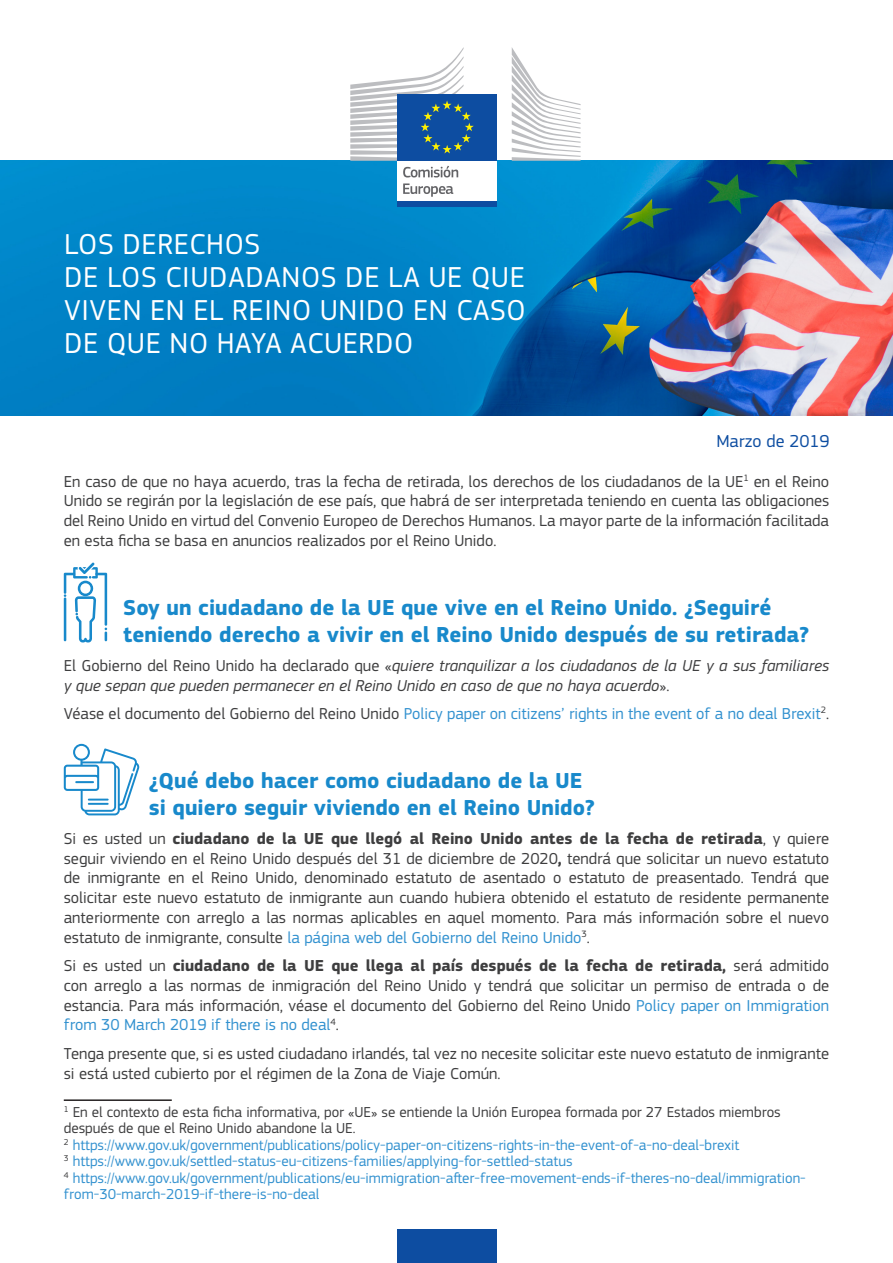
<style>
.page{position:relative;width:893px;height:1263px;background:#fff}
.page>*{position:absolute;margin:0;border:0;box-sizing:border-box;transform-origin:0 0}
.doc_title{font:30px/33px "EC Square Sans Pro";letter-spacing:.02em;color:#fff}
.title_1_1{font:700 22.5px/27px "EC Square Sans Pro";color:#1889cb}
.title_1_2{font:700 22.5px/27px "EC Square Sans Pro";color:#1889cb}
.doc_date{font:18px "EC Square Sans Pro";color:#0d4da1}
.body{font:16.5px/19.8px "EC Square Sans Pro";color:#3e3e3f;text-align:justify}
.body-2{font:italic 16.5px/19.8px "EC Square Sans Pro";color:#3e3e3f}
.body-3{font:16.5px "EC Square Sans Pro";color:#3291cf}
.footnotes{font:15px/16.5px "EC Square Sans Pro";color:#3291cf}
.footnotes-2{font:15px/16.5px "EC Square Sans Pro";color:#3e3e3f}
.s1{font-style:normal}
.s2{color:#3e3e3f}
.s3{font-weight:700}
.s4{color:#3291cf}
</style>
<div class="page">
<img style="left:0;top:161px;width:893px;height:255px">
<div style="left:397px;top:159px;width:100px;height:44px;background:#fff"></div>
<div style="left:397px;top:202px;width:100px;height:5px;background:#0d4da1"></div>
<svg style="left:512px;top:48px;width:69px;height:113px"></svg>
<div style="left:397px;top:94px;width:100px;height:67px;background:#0d4da1"></div>
<svg style="left:350px;top:47px;width:124px;height:130px"></svg>
<svg style="left:403px;top:183px;width:50px;height:14px"></svg>
<div style="left:397px;top:1229px;width:100px;height:34px;background:#0d4da1"></div>
<hr style="left:64px;top:1099px;width:108px;height:2px;background:#231f20">
<svg style="left:64px;top:744px;width:76px;height:71px"></svg>
<svg style="left:64px;top:563px;width:43px;height:79px"></svg>
<p class="doc_title" style="left:64px;top:228px;width:463px">LOS DERECHOS<br>DE LOS CIUDADANOS DE LA UE QUE<br>VIVEN EN EL REINO UNIDO EN CASO<br>DE QUE NO HAYA ACUERDO</p>
<p class="doc_date" style="left:716px;top:431px;width:115px">Marzo de 2019</p>
<p class="body" style="left:64px;top:471px;width:767px">En caso de que no haya acuerdo, tras la fecha de retirada, los derechos de los ciudadanos de la UE<sup>1</sup> en el Reino Unido se regirán por la legislación de ese país, que habrá de ser interpretada teniendo en cuenta las obligaciones del Reino Unido en virtud del Convenio Europeo de Derechos Humanos. La mayor parte de la información facilitada en esta ficha se basa en anuncios realizados por el Reino Unido.</p>
<p class="title_1_1" style="left:123px;top:595px;width:687px">Soy un ciudadano de la UE que vive en el Reino Unido. ¿Seguiré teniendo derecho a vivir en el Reino Unido después de su retirada?</p>
<p class="body-2" style="left:64px;top:655px;width:767px"><span class="s1">El Gobierno del Reino Unido ha declarado que «</span>quiere tranquilizar a los ciudadanos de la UE y a sus familiares y que sepan que pueden permanecer en el Reino Unido en caso de que no haya acuerdo<span class="s1">».</span></p>
<p class="body-3" style="left:64px;top:704px;width:767px"><span class="s2">Véase el documento del Gobierno del Reino Unido</span> Policy paper on citizens’ rights in the event of a no deal Brexit<sup>2</sup><span class="s2">.</span></p>
<p class="title_1_2" style="left:149px;top:768px;width:448px">¿Qué debo hacer como ciudadano de la UE si quiero seguir viviendo en el Reino Unido?</p>
<p class="body" style="left:64px;top:828px;width:767px">Si es usted un <span class="s3">ciudadano de la UE que llegó al Reino Unido antes de la fecha de retirada</span>, y quiere seguir viviendo en el Reino Unido después del 31 de diciembre de 2020<span class="s3">,</span> tendrá que solicitar un nuevo estatuto de inmigrante en el Reino Unido, denominado estatuto de asentado o estatuto de preasentado. Tendrá que solicitar este nuevo estatuto de inmigrante aun cuando hubiera obtenido el estatuto de residente permanente anteriormente con arreglo a las normas aplicables en aquel momento. Para más información sobre el nuevo estatuto de inmigrante, consulte <span class="s4">la página web del Gobierno del Reino Unido</span><sup>3</sup>.</p>
<p class="body" style="left:64px;top:956px;width:767px">Si es usted un <span class="s3">ciudadano de la UE que llega al país después de la fecha de retirada,</span> será admitido con arreglo a las normas de inmigración del Reino Unido y tendrá que solicitar un permiso de entrada o de estancia. Para más información, véase el documento del Gobierno del Reino Unido <span class="s4">Policy paper on Immigration from 30 March 2019 if there is no deal</span><sup>4</sup>.</p>
<p class="body" style="left:64px;top:1043px;width:767px">Tenga presente que, si es usted ciudadano irlandés, tal vez no necesite solicitar este nuevo estatuto de inmigrante si está usted cubierto por el régimen de la Zona de Viaje Común.</p>
<p class="footnotes-2" style="left:64px;top:1103px;width:718px"><sup>1</sup> En el contexto de esta ficha informativa, por «UE» se entiende la Unión Europea formada por 27 Estados miembros después de que el Reino Unido abandone la UE.</p>
<p class="footnotes" style="left:64px;top:1136px;width:677px"><sup>2</sup> https://www.gov.uk/government/publications/policy-paper-on-citizens-rights-in-the-event-of-a-no-deal-brexit</p>
<p class="footnotes" style="left:64px;top:1153px;width:510px"><sup>3</sup> https://www.gov.uk/settled-status-eu-citizens-families/applying-for-settled-status</p>
<p class="footnotes" style="left:64px;top:1169px;width:744px"><sup>4</sup> https://www.gov.uk/government/publications/eu-immigration-after-free-movement-ends-if-theres-no-deal/immigration&shy;from-30-march-2019-if-there-is-no-deal</p>
</div>
